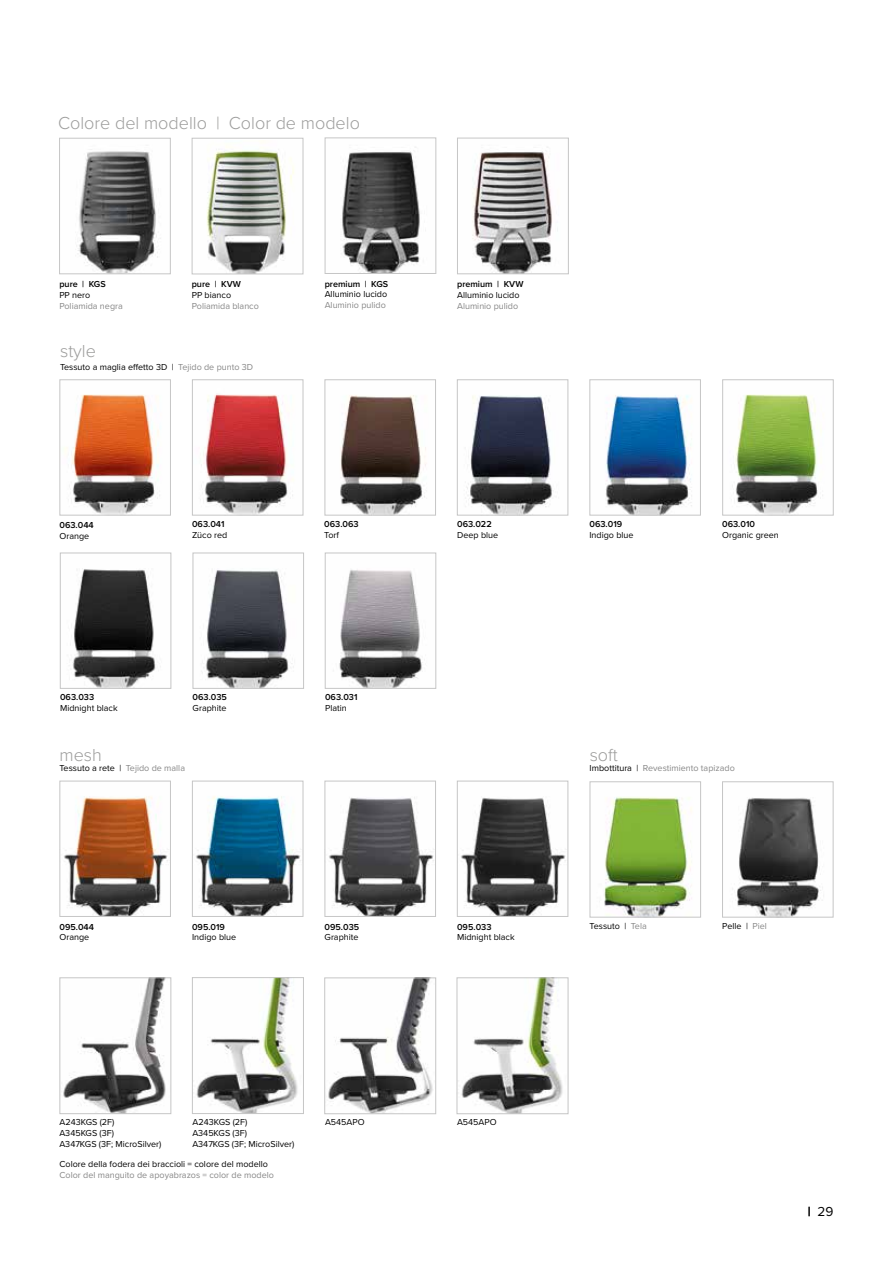
<style>
.page{position:relative;width:893px;height:1263px;background:#fff}
.page>*{position:absolute;margin:0;border:0;box-sizing:border-box;transform-origin:0 0}
.t1{font:300 18px "Proxima Nova";color:#9d9d9c}
.t2{font:13.5px "Proxima Nova";color:#000}
.t3{font:9px/10.8px "Proxima Nova";color:#000}
.t4{font:9px "Proxima Nova";color:#878787}
.t5{font:600 9px "Proxima Nova";color:#000}
.s1{color:#878787}
.s2{color:#000}
.s3{font-weight:900}
</style>
<div class="page">
<img style="left:76px;top:149px;width:85px;height:123px">
<div style="left:59px;top:138px;width:112px;height:136px;border:1px solid #c6c6c6"></div>
<img style="left:206px;top:146px;width:88px;height:126px">
<div style="left:192px;top:138px;width:111px;height:136px;border:1px solid #c6c6c6"></div>
<img style="left:63px;top:979px;width:103px;height:133px">
<div style="left:60px;top:977px;width:111px;height:137px;border:1px solid #c6c6c6"></div>
<img style="left:196px;top:979px;width:102px;height:133px">
<div style="left:192px;top:977px;width:112px;height:137px;border:1px solid #c6c6c6"></div>
<img style="left:461px;top:979px;width:102px;height:133px">
<div style="left:457px;top:977px;width:111px;height:137px;border:1px solid #c6c6c6"></div>
<img style="left:342px;top:147px;width:78px;height:125px">
<div style="left:325px;top:138px;width:111px;height:136px;border:1px solid #c6c6c6"></div>
<img style="left:328px;top:979px;width:105px;height:133px">
<div style="left:324px;top:977px;width:112px;height:137px;border:1px solid #c6c6c6"></div>
<img style="left:472px;top:147px;width:86px;height:125px">
<div style="left:457px;top:138px;width:112px;height:136px;border:1px solid #c6c6c6"></div>
<img style="left:64px;top:394px;width:96px;height:119px">
<div style="left:60px;top:379px;width:111px;height:136px;border:1px solid #c6c6c6"></div>
<img style="left:201px;top:394px;width:93px;height:119px">
<div style="left:192px;top:379px;width:111px;height:136px;border:1px solid #c6c6c6"></div>
<img style="left:732px;top:394px;width:91px;height:119px">
<div style="left:722px;top:379px;width:112px;height:136px;border:1px solid #c6c6c6"></div>
<img style="left:606px;top:395px;width:86px;height:118px">
<div style="left:589px;top:379px;width:112px;height:136px;border:1px solid #c6c6c6"></div>
<img style="left:465px;top:395px;width:89px;height:118px">
<div style="left:457px;top:379px;width:111px;height:136px;border:1px solid #c6c6c6"></div>
<img style="left:340px;top:395px;width:86px;height:118px">
<div style="left:325px;top:379px;width:111px;height:136px;border:1px solid #c6c6c6"></div>
<img style="left:339px;top:569px;width:84px;height:118px">
<div style="left:325px;top:553px;width:111px;height:136px;border:1px solid #c6c6c6"></div>
<img style="left:201px;top:569px;width:93px;height:118px">
<div style="left:193px;top:553px;width:111px;height:136px;border:1px solid #c6c6c6"></div>
<img style="left:70px;top:569px;width:91px;height:118px">
<div style="left:60px;top:553px;width:111px;height:136px;border:1px solid #c6c6c6"></div>
<img style="left:604px;top:797px;width:88px;height:118px">
<div style="left:590px;top:781px;width:111px;height:136px;border:1px solid #c6c6c6"></div>
<img style="left:64px;top:797px;width:104px;height:118px">
<div style="left:60px;top:781px;width:111px;height:136px;border:1px solid #c6c6c6"></div>
<img style="left:196px;top:796px;width:105px;height:119px">
<div style="left:192px;top:781px;width:111px;height:136px;border:1px solid #c6c6c6"></div>
<img style="left:329px;top:797px;width:105px;height:118px">
<div style="left:325px;top:781px;width:111px;height:136px;border:1px solid #c6c6c6"></div>
<img style="left:461px;top:798px;width:105px;height:117px">
<div style="left:457px;top:781px;width:111px;height:136px;border:1px solid #c6c6c6"></div>
<img style="left:732px;top:798px;width:91px;height:117px">
<div style="left:722px;top:781px;width:111px;height:136px;border:1px solid #c6c6c6"></div>
<h1 class="t1" style="left:58px;top:110px;width:303px">Colore del modello | Color de modelo</h1>
<p class="t5" style="left:59px;top:277px;width:48px">pure | KGS</p>
<p class="t3" style="left:59px;top:289px;width:33px">PP nero</p>
<p class="t4" style="left:59px;top:299px;width:65px">Poliamida negra</p>
<p class="t5" style="left:192px;top:277px;width:51px">pure | KVW</p>
<p class="t3" style="left:192px;top:289px;width:41px">PP bianco</p>
<p class="t4" style="left:192px;top:299px;width:69px">Poliamida blanco</p>
<p class="t5" style="left:325px;top:277px;width:65px">premium | KGS</p>
<p class="t3" style="left:325px;top:289px;width:64px">Alluminio lucido</p>
<p class="t4" style="left:325px;top:298px;width:63px">Aluminio pulido</p>
<h1 class="t1" style="left:60px;top:337px;width:37px">style</h1>
<p class="t3" style="left:60px;top:361px;width:195px">Tessuto a maglia effetto 3D | <span class="s1">Tejido de punto 3D</span></p>
<p class="t5" style="left:60px;top:518px;width:36px">063.044</p>
<p class="t3" style="left:60px;top:530px;width:31px">Orange</p>
<p class="t5" style="left:192px;top:517px;width:34px">063.041</p>
<p class="t3" style="left:192px;top:529px;width:37px">Züco red</p>
<p class="t5" style="left:324px;top:517px;width:36px">063.063</p>
<p class="t3" style="left:324px;top:529px;width:16px">Torf</p>
<p class="t5" style="left:60px;top:690px;width:36px">063.033</p>
<p class="t3" style="left:60px;top:702px;width:59px">Midnight black</p>
<p class="t5" style="left:193px;top:690px;width:36px">063.035</p>
<p class="t3" style="left:193px;top:702px;width:36px">Graphite</p>
<p class="t5" style="left:325px;top:690px;width:34px">063.031</p>
<p class="t3" style="left:325px;top:702px;width:23px">Platin</p>
<h1 class="t1" style="left:60px;top:741px;width:44px">mesh</h1>
<p class="t3" style="left:60px;top:763px;width:127px">Tessuto a rete | <span class="s1">Tejido de malla</span></p>
<p class="t5" style="left:60px;top:920px;width:36px">095.044</p>
<p class="t3" style="left:60px;top:931px;width:31px">Orange</p>
<p class="t5" style="left:192px;top:920px;width:34px">095.019</p>
<p class="t3" style="left:192px;top:931px;width:46px">Indigo blue</p>
<p class="t5" style="left:325px;top:920px;width:36px">095.035</p>
<p class="t3" style="left:325px;top:931px;width:36px">Graphite</p>
<p class="t5" style="left:457px;top:277px;width:68px">premium | KVW</p>
<p class="t3" style="left:457px;top:289px;width:64px">Alluminio lucido</p>
<p class="t4" style="left:457px;top:299px;width:63px">Aluminio pulido</p>
<p class="t5" style="left:457px;top:517px;width:36px">063.022</p>
<p class="t3" style="left:457px;top:529px;width:43px">Deep blue</p>
<p class="t5" style="left:589px;top:517px;width:34px">063.019</p>
<p class="t3" style="left:589px;top:529px;width:46px">Indigo blue</p>
<p class="t5" style="left:722px;top:517px;width:34px">063.010</p>
<p class="t3" style="left:722px;top:529px;width:58px">Organic green</p>
<p class="t5" style="left:457px;top:920px;width:36px">095.033</p>
<p class="t3" style="left:457px;top:931px;width:59px">Midnight black</p>
<h1 class="t1" style="left:590px;top:741px;width:30px">soft</h1>
<p class="t4" style="left:590px;top:762px;width:147px"><span class="s2">Imbottitura |</span> Revestimiento tapizado</p>
<p class="t3" style="left:590px;top:920px;width:59px">Tessuto | <span class="s1">Tela</span></p>
<p class="t3" style="left:722px;top:920px;width:46px">Pelle | <span class="s1">Piel</span></p>
<p class="t3" style="left:60px;top:1116px;width:103px">A243KGS (2F)<br>A345KGS (3F)<br>A347KGS (3F; MicroSilver)</p>
<p class="t3" style="left:193px;top:1116px;width:56px">A243KGS (2F)</p>
<p class="t3" style="left:325px;top:1117px;width:41px">A545APO</p>
<p class="t3" style="left:457px;top:1117px;width:41px">A545APO</p>
<p class="t3" style="left:193px;top:1127px;width:103px">A345KGS (3F)<br>A347KGS (3F; MicroSilver)</p>
<p class="t3" style="left:60px;top:1158px;width:210px">Colore della fodera dei braccioli = colore del modello</p>
<p class="t4" style="left:60px;top:1168px;width:216px">Color del manguito de apoyabrazos = color de modelo</p>
<h2 class="t2" style="left:808px;top:1201px;width:27px"><span class="s3">|</span> 29</h2>
</div>
